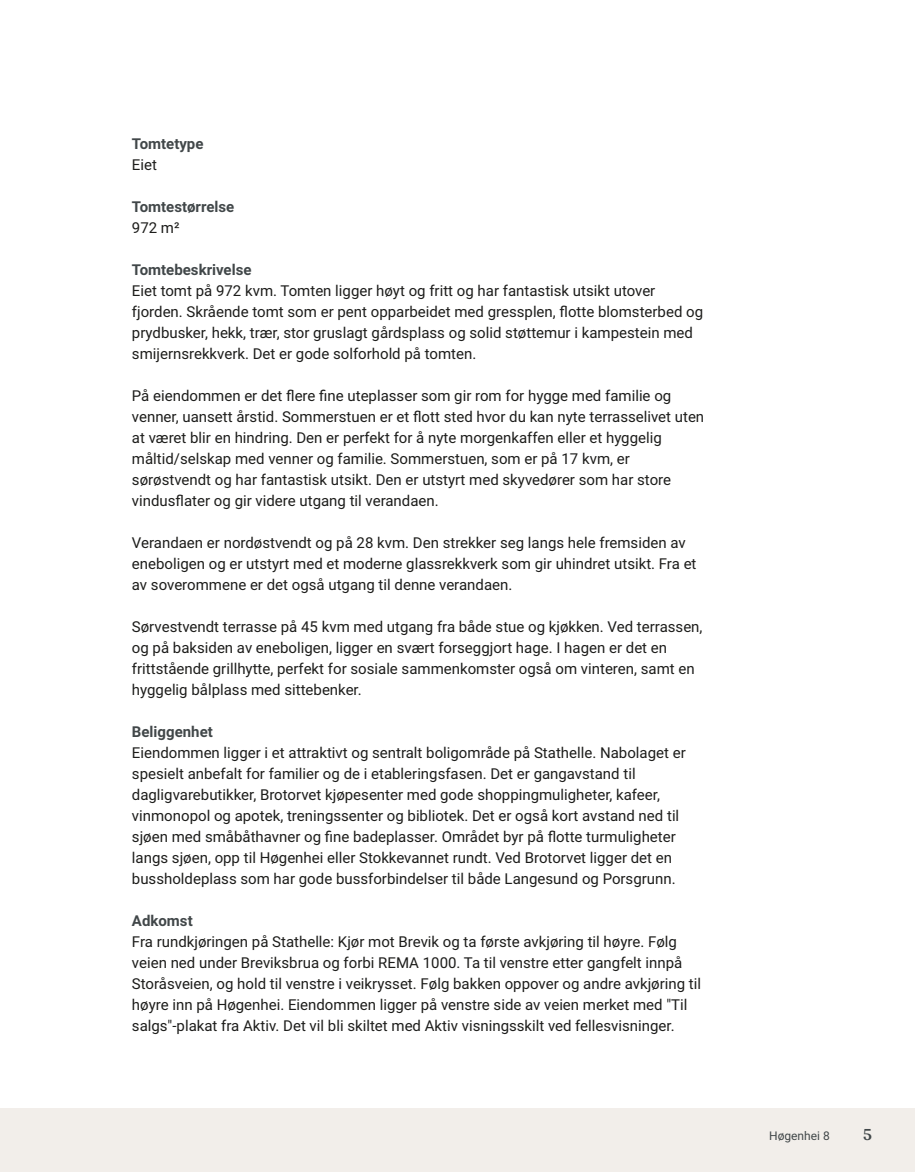
<style>
.page{position:relative;width:915px;height:1172px;background:#fff}
.page>*{position:absolute;margin:0;border:0;box-sizing:border-box;transform-origin:0 0}
.t1{font:700 18px "Arya";color:#414749}
.t2{font:15px/21px "Roboto Vitec";color:#1d1d1b}
.t3{font:700 15px "Roboto Vitec";color:#414749}
.t4{font:12px "Roboto Vitec";color:#414749}
</style>
<div class="page">
<div style="left:0;top:1108px;width:914px;height:64px;background:#f2eeea"></div>
<p class="t3" style="left:132px;top:133px;width:73px">Tomtetype</p>
<p class="t2" style="left:132px;top:153px;width:27px">Eiet</p>
<p class="t3" style="left:132px;top:196px;width:104px">Tomtestørrelse</p>
<p class="t2" style="left:132px;top:216px;width:49px">972 m²</p>
<p class="t3" style="left:132px;top:259px;width:121px">Tomtebeskrivelse</p>
<p class="t2" style="left:132px;top:279px;width:572px">Eiet tomt på 972 kvm. Tomten ligger høyt og fritt og har fantastisk utsikt utover fjorden. Skrående tomt som er pent opparbeidet med gressplen, flotte blomsterbed og prydbusker, hekk, trær, stor gruslagt gårdsplass og solid støttemur i kampestein med smijernsrekkverk. Det er gode solforhold på tomten.</p>
<p class="t2" style="left:132px;top:384px;width:573px">På eiendommen er det flere fine uteplasser som gir rom for hygge med familie og venner, uansett årstid. Sommerstuen er et flott sted hvor du kan nyte terrasselivet uten at været blir en hindring. Den er perfekt for å nyte morgenkaffen eller et hyggelig måltid/ selskap med venner og familie. Sommerstuen, som er på 17 kvm, er sørøstvendt og har fantastisk utsikt. Den er utstyrt med skyvedører som har store vindusflater og gir videre utgang til verandaen.</p>
<p class="t2" style="left:132px;top:531px;width:566px">Verandaen er nordøstvendt og på 28 kvm. Den strekker seg langs hele fremsiden av eneboligen og er utstyrt med et moderne glassrekkverk som gir uhindret utsikt. Fra et av soverommene er det også utgang til denne verandaen.</p>
<p class="t2" style="left:132px;top:615px;width:572px">Sørvestvendt terrasse på 45 kvm med utgang fra både stue og kjøkken. Ved terrassen, og på baksiden av eneboligen, ligger en svært forseggjort hage. I hagen er det en frittstående grillhytte, perfekt for sosiale sammenkomster også om vinteren, samt en hyggelig bålplass med sittebenker.</p>
<p class="t3" style="left:132px;top:721px;width:82px">Beliggenhet</p>
<p class="t2" style="left:132px;top:741px;width:555px">Eiendommen ligger i et attraktivt og sentralt boligområde på Stathelle. Nabolaget er spesielt anbefalt for familier og de i etableringsfasen. Det er gangavstand til dagligvarebutikker, Brotorvet kjøpesenter med gode shoppingmuligheter, kafeer, vinmonopol og apotek, treningssenter og bibliotek. Det er også kort avstand ned til sjøen med småbåthavner og fine badeplasser. Området byr på flotte turmuligheter langs sjøen, opp til Høgenhei eller Stokkevannet rundt. Ved Brotorvet ligger det en bussholdeplass som har gode bussforbindelser til både Langesund og Porsgrunn.</p>
<p class="t3" style="left:132px;top:910px;width:62px">Adkomst</p>
<p class="t2" style="left:132px;top:930px;width:570px">Fra rundkjøringen på Stathelle: Kjør mot Brevik og ta første avkjøring til høyre. Følg veien ned under Breviksbrua og forbi REMA 1000. Ta til venstre etter gangfelt innpå Storåsveien, og hold til venstre i veikrysset. Følg bakken oppover og andre avkjøring til høyre inn på Høgenhei. Eiendommen ligger på venstre side av veien merket med "Til salgs"‑plakat fra Aktiv. Det vil bli skiltet med Aktiv visningsskilt ved fellesvisninger.</p>
<p class="t4" style="left:768px;top:1127px;width:62px">Høgenhei 8</p>
<p class="t1" style="left:862px;top:1123px;width:11px">5</p>
</div>
